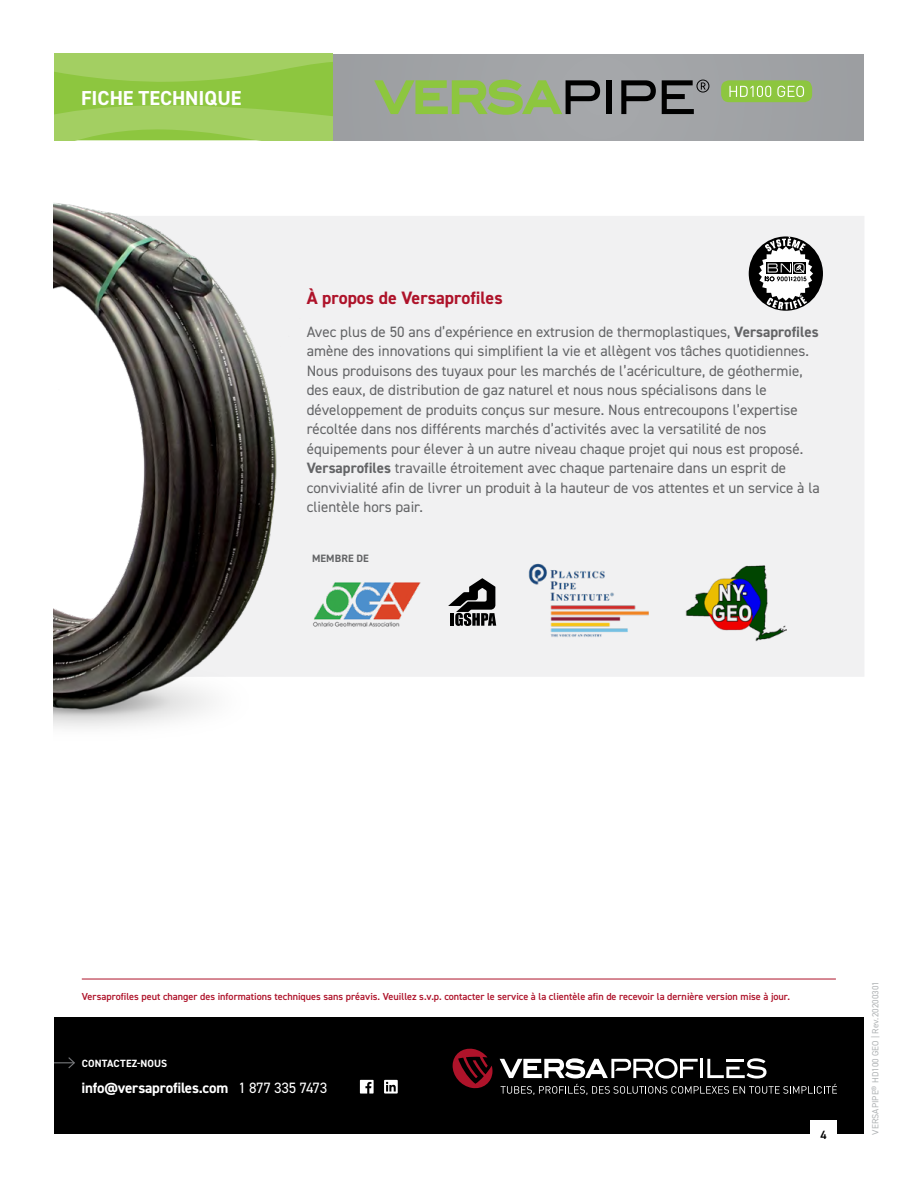
<style>
.page{position:relative;width:918px;height:1188px;background:#fff}
.page>*{position:absolute;margin:0;border:0;box-sizing:border-box;transform-origin:0 0}
.t1{font:700 20.25px "DIN2014";color:#fff}
.t2{font:700 18px "DIN2014";color:#ae132a}
.t3{font:15px/19.5px "DIN2014";color:#636466}
.t4{font:700 15px "DIN2014";letter-spacing:-.015em;color:#fff}
.t5{font:600 12px "DIN2014";color:#000}
.t6{font:700 10.65px "DIN2014";letter-spacing:.01em;color:#636466}
.t7{font:700 10.5px "DIN2014";letter-spacing:.01em;color:#fff}
.t8{font:600 10.2px "DIN2014";color:#ae132a}
.t9{font:9px "DIN2014";color:#b1b4b6}
.s1{font-weight:700}
.s2{font-weight:400}
</style>
<div class="page">
<div style="left:333px;top:54px;width:531px;height:86px;background:#a0a2a5"></div>
<svg style="left:54px;top:54px;width:279px;height:86px;background:#99cb52"></svg>
<div style="left:606px;top:80px;width:5px;height:34px;background:#000"></div>
<svg style="left:621px;top:80px;width:35px;height:34px"></svg>
<svg style="left:374px;top:80px;width:226px;height:35px"></svg>
<div style="left:721px;top:80px;width:91px;height:22px;background:#8dc63f;border-radius:8px"></div>
<svg style="left:662px;top:80px;width:47px;height:34px"></svg>
<svg style="left:729px;top:86px;width:42px;height:11px"></svg>
<svg style="left:777px;top:86px;width:27px;height:11px"></svg>
<div style="left:54px;top:1017px;width:810px;height:117px;background:#000"></div>
<hr style="left:32px;top:1062px;width:42px;height:1px;background:#77787b">
<svg style="left:67px;top:1057px;width:8px;height:12px"></svg>
<div style="left:28px;top:994px;width:26px;height:146px;background:#fff"></div>
<svg style="left:360px;top:1080px;width:14px;height:14px"></svg>
<div style="left:810px;top:1120px;width:27px;height:28px;background:#fff"></div>
<svg style="left:452px;top:1048px;width:41px;height:41px"></svg>
<svg style="left:500px;top:1058px;width:337px;height:37px"></svg>
<svg style="left:384px;top:1080px;width:14px;height:14px"></svg>
<div style="left:319px;top:216px;width:545px;height:461px;background:#f1f1f2"></div>
<div style="left:749px;top:236px;width:74px;height:75px;background:#000;border-radius:50%"></div>
<svg style="left:759px;top:236px;width:54px;height:74px"></svg>
<img style="left:54px;top:203px;width:265px;height:525px">
<img style="left:526px;top:560px;width:127px;height:79px">
<img style="left:311px;top:579px;width:111px;height:49px">
<svg style="left:448px;top:578px;width:48px;height:48px"></svg>
<hr style="left:82px;top:979px;width:754px;height:1px;background:#ae132a">
<img style="left:686px;top:563px;width:100px;height:79px">
<h1 class="t1" style="left:81px;top:84px;width:162px">FICHE TECHNIQUE</h1>
<p class="t2" style="left:307px;top:286px;width:198px">À propos de Versaprofiles</p>
<p class="t3" style="left:307px;top:321px;width:515px">Avec plus de 50 ans d’expérience en extrusion de thermoplastiques, <span class="s1">Versaprofiles </span>amène des innovations qui simplifient la vie et allègent vos tâches quotidiennes.<br>Nous produisons des tuyaux pour les marchés de l’acériculture, de géothermie, des eaux, de distribution de gaz naturel et nous nous spécialisons dans le développement de produits conçus sur mesure. Nous entrecoupons l’expertise récoltée dans nos différents marchés d’activités avec la versatilité de nos équipements pour élever à un autre niveau chaque projet qui nous est proposé.<br><span class="s1">Versaprofiles</span> travaille étroitement avec chaque partenaire dans un esprit de convivialité afin de livrer un produit à la hauteur de vos attentes et un service à la clientèle hors pair.</p>
<p class="t6" style="left:312px;top:551px;width:58px">MEMBRE DE</p>
<p class="t8" style="left:82px;top:990px;width:710px">Versaprofiles peut changer des informations techniques sans préavis. Veuillez s.v.p. contacter le service à la clientèle afin de recevoir la dernière version mise à jour.</p>
<p class="t7" style="left:82px;top:1056px;width:87px">CONTACTEZ-NOUS</p>
<p class="t4" style="left:82px;top:1078px;width:247px">info@versaprofiles.com <span class="s2">1 877 335 7473</span></p>
<p class="t5" style="left:820px;top:1127px;width:8px">4</p>
<p class="t9" style="left:870px;top:1135px;width:155px;rotate:-90deg">VERSAPIPE® HD100 GEO | Rev.20200301</p>
</div>
